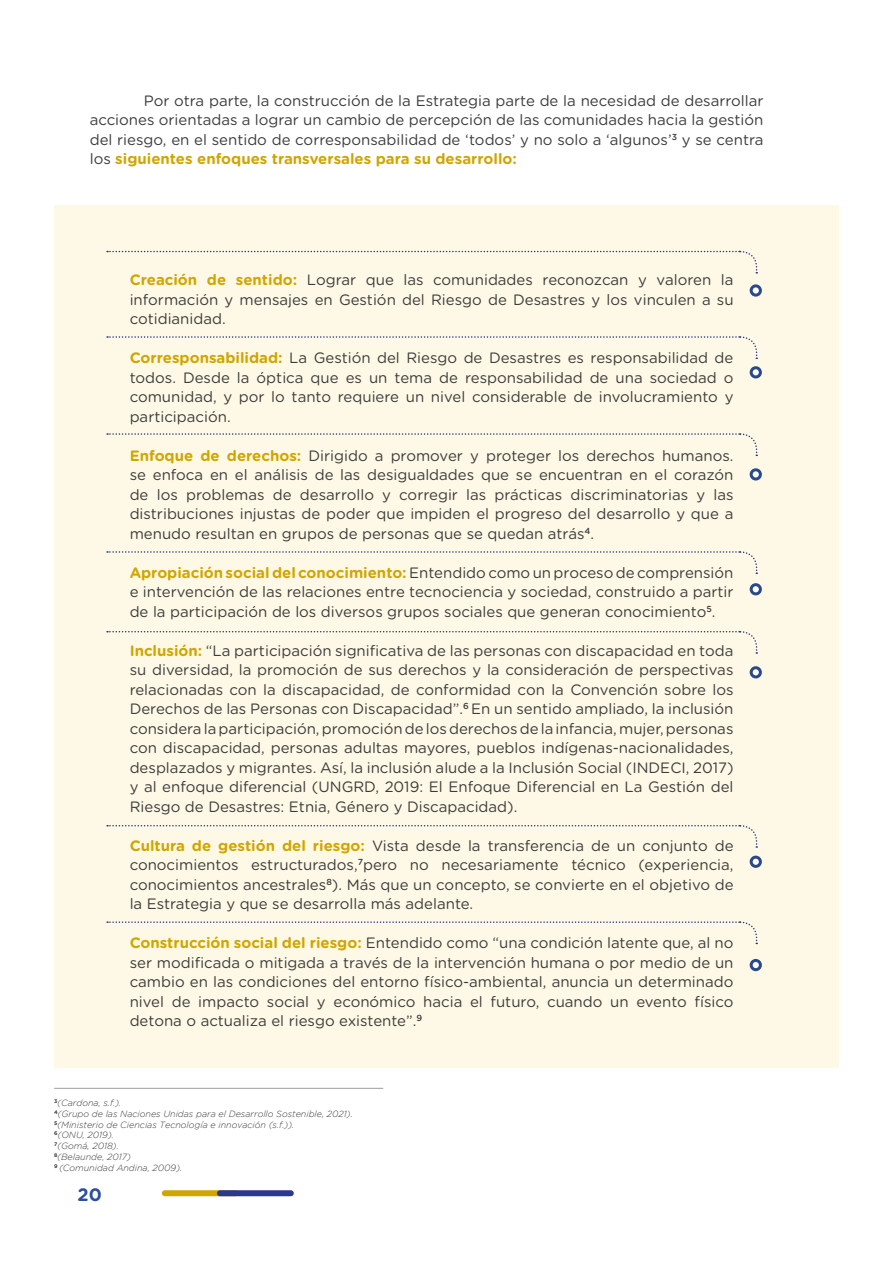
<style>
.page{position:relative;width:893px;height:1263px;background:#fff}
.page>*{position:absolute;margin:0;border:0;box-sizing:border-box;transform-origin:0 0}
.t1{font:700 18px "Gotham Rounded";color:#2b4f9e}
.t2{font:15px/19.5px "Gotham Rounded";color:#3c3c3b;text-align:justify}
.t3{font:italic 300 9px "Gotham";color:#3c3c3b}
.s1{font-weight:700;color:#d0a600}
</style>
<div class="page">
<div style="left:165px;top:1190px;width:71px;height:6px;background:#d0a600"></div>
<div style="left:220px;top:1190px;width:71px;height:6px;background:#2b388f"></div>
<div style="left:54px;top:205px;width:785px;height:862px;background:#fef9e6"></div>
<div style="left:751px;top:286px;width:9px;height:9px;background:#fff;border-radius:50%"></div>
<div style="left:750px;top:284px;width:12px;height:13px;border:3px solid #2a498a;border-radius:50%"></div>
<div style="left:751px;top:368px;width:9px;height:9px;background:#fff;border-radius:50%"></div>
<div style="left:750px;top:366px;width:12px;height:12px;border:3px solid #2a498a;border-radius:50%"></div>
<div style="left:751px;top:470px;width:9px;height:9px;background:#fff;border-radius:50%"></div>
<div style="left:750px;top:468px;width:12px;height:12px;border:3px solid #2a498a;border-radius:50%"></div>
<div style="left:751px;top:585px;width:9px;height:9px;background:#fff;border-radius:50%"></div>
<div style="left:750px;top:583px;width:12px;height:12px;border:3px solid #2a498a;border-radius:50%"></div>
<div style="left:751px;top:668px;width:9px;height:9px;background:#fff;border-radius:50%"></div>
<div style="left:750px;top:666px;width:12px;height:12px;border:3px solid #2a498a;border-radius:50%"></div>
<div style="left:751px;top:857px;width:9px;height:9px;background:#fff;border-radius:50%"></div>
<div style="left:750px;top:856px;width:12px;height:12px;border:3px solid #2a498a;border-radius:50%"></div>
<div style="left:751px;top:960px;width:9px;height:10px;background:#fff;border-radius:50%"></div>
<div style="left:750px;top:959px;width:12px;height:12px;border:3px solid #2a498a;border-radius:50%"></div>
<div style="left:107px;top:250px;width:651px;height:24px;background:#fef9e6"></div>
<div style="left:107px;top:335px;width:651px;height:24px;background:#fef9e6"></div>
<div style="left:107px;top:432px;width:651px;height:24px;background:#fef9e6"></div>
<div style="left:107px;top:550px;width:651px;height:24px;background:#fef9e6"></div>
<div style="left:107px;top:630px;width:651px;height:24px;background:#fef9e6"></div>
<div style="left:107px;top:824px;width:651px;height:24px;background:#fef9e6"></div>
<div style="left:107px;top:921px;width:651px;height:23px;background:#fef9e6"></div>
<hr style="left:55px;top:1088px;width:328px;height:1px;background:#6e6e70">
<p class="t2" style="left:90px;top:90px;width:675px;text-indent:54px">Por otra parte, la construcción de la Estrategia parte de la necesidad de desarrollar acciones orientadas a lograr un cambio de percepción de las comunidades hacia la gestión del riesgo, en el sentido de corresponsabilidad de ‘todos’ y no solo a ‘algunos’<sup>3</sup> y se centra los <span class="s1">siguientes enfoques transversales para su desarrollo:</span></p>
<p class="t2" style="left:130px;top:270px;width:605px"><span class="s1">Creación de sentido:</span> Lograr que las comunidades reconozcan y valoren la información y mensajes en Gestión del Riesgo de Desastres y los vinculen a su cotidianidad.</p>
<p class="t2" style="left:130px;top:348px;width:605px"><span class="s1">Corresponsabilidad:</span> La Gestión del Riesgo de Desastres es responsabilidad de todos. Desde la óptica que es un tema de responsabilidad de una sociedad o comunidad, y por lo tanto requiere un nivel considerable de involucramiento y participación.</p>
<p class="t2" style="left:130px;top:445px;width:605px"><span class="s1">Enfoque de derechos:</span> Dirigido a promover y proteger los derechos humanos. se enfoca en el análisis de las desigualdades que se encuentran en el corazón de los problemas de desarrollo y corregir las prácticas discriminatorias y las distribuciones injustas de poder que impiden el progreso del desarrollo y que a menudo resultan en grupos de personas que se quedan atrás<sup>4</sup>.</p>
<p class="t2" style="left:130px;top:562px;width:605px"><span class="s1">Apropiación social del conocimiento:</span> Entendido como un proceso de comprensión e intervención de las relaciones entre tecnociencia y sociedad, construido a partir de la participación de los diversos grupos sociales que generan conocimiento<sup>5</sup>.</p>
<p class="t2" style="left:130px;top:640px;width:605px"><span class="s1">Inclusión:</span> “La participación significativa de las personas con discapacidad en toda su diversidad, la promoción de sus derechos y la consideración de perspectivas relacionadas con la discapacidad, de conformidad con la Convención sobre los Derechos de las Personas con Discapacidad”.<sup>6</sup> En un sentido ampliado, la inclusión considera la participación, promoción de los derechos de la infancia, mujer, personas con discapacidad, personas adultas mayores, pueblos indígenas-nacionalidades, desplazados y migrantes. Así, la inclusión alude a la Inclusión Social (INDECI, 2017) y al enfoque diferencial (UNGRD, 2019: El Enfoque Diferencial en La Gestión del Riesgo de Desastres: Etnia, Género y Discapacidad).</p>
<p class="t2" style="left:130px;top:835px;width:605px"><span class="s1">Cultura de gestión del riesgo:</span> Vista desde la transferencia de un conjunto de conocimientos estructurados,<sup>7</sup>pero no necesariamente técnico (experiencia, conocimientos ancestrales<sup>8</sup>). Más que un concepto, se convierte en el objetivo de la Estrategia y que se desarrolla más adelante.</p>
<p class="t2" style="left:130px;top:933px;width:605px"><span class="s1">Construcción social del riesgo:</span> Entendido como “una condición latente que, al no ser modificada o mitigada a través de la intervención humana o por medio de un cambio en las condiciones del entorno físico-ambiental, anuncia un determinado nivel de impacto social y económico hacia el futuro, cuando un evento físico detona o actualiza el riesgo existente”.<sup>9</sup></p>
<p class="t3" style="left:54px;top:1098px;width:69px"><sup>3</sup>(Cardona, s.f.).</p>
<p class="t3" style="left:54px;top:1109px;width:300px"><sup>4</sup>(Grupo de las Naciones Unidas para el Desarrollo Sostenible, 2021).</p>
<p class="t3" style="left:54px;top:1119px;width:242px"><sup>5</sup>(Ministerio de Ciencias Tecnología e innovación (s.f.)).</p>
<p class="t3" style="left:54px;top:1130px;width:62px"><sup>6</sup>(ONU, 2019).</p>
<p class="t3" style="left:54px;top:1141px;width:66px"><sup>7</sup>(Gomá, 2018).</p>
<p class="t3" style="left:54px;top:1152px;width:78px"><sup>8</sup>(Belaunde, 2017)</p>
<p class="t3" style="left:54px;top:1163px;width:130px"><sup>9</sup> (Comunidad Andina, 2009).</p>
<p class="t1" style="left:78px;top:1181px;width:26px">20</p>
</div>
